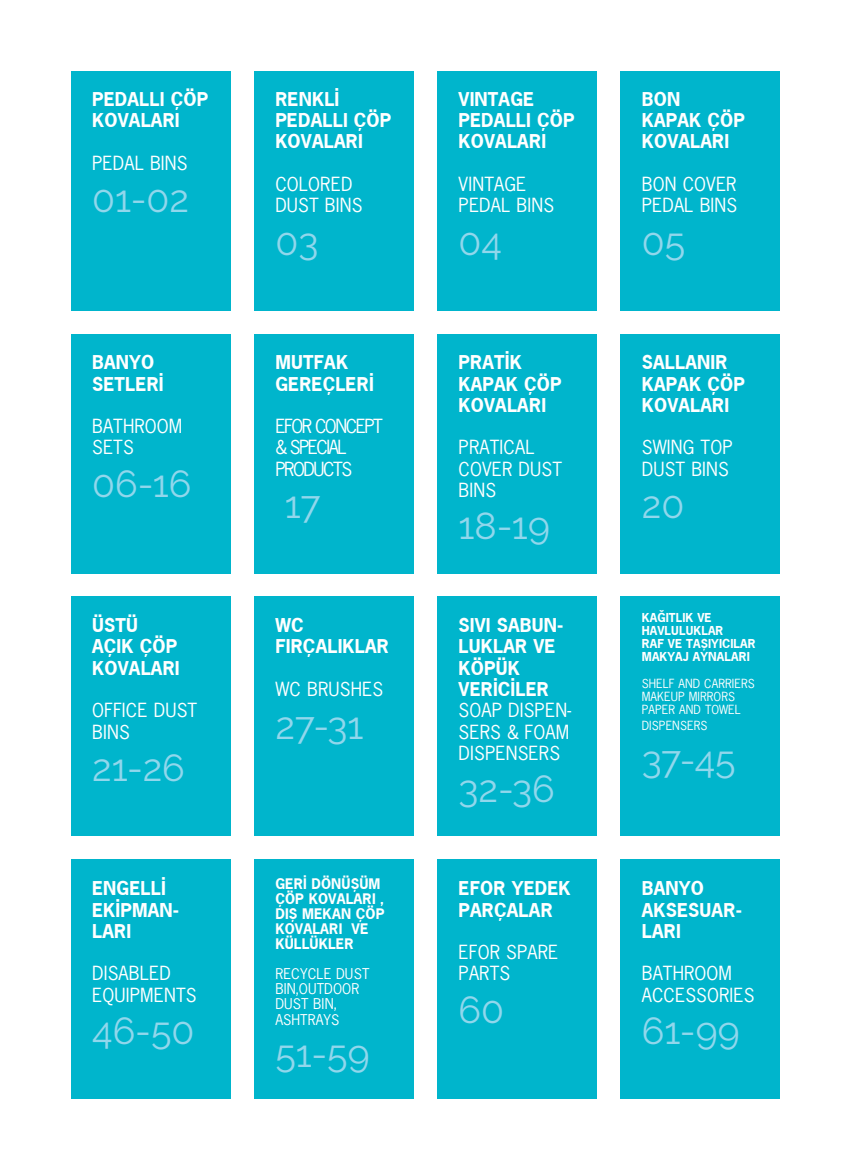
<style>
.page{position:relative;width:851px;height:1170px;background:#fff}
.page>*{position:absolute;margin:0;border:0;box-sizing:border-box;transform-origin:0 0}
.t1{font:37.5px "Raleway";color:#91d7ec}
.t2{font:700 21.25px/21.2px "News Gothic";color:#fff}
.t3{font:21.25px/21.2px "News Gothic Normal";color:#fff}
.t4{font:21.25px/21.2px "News Gothic Normal";letter-spacing:-.075em;color:#fff}
.t5{font:700 16.25px/15px "News Gothic";color:#fff}
.t6{font:16.25px/15.4px "News Gothic Normal";color:#fff}
.t7{font:13.75px/13.1px "News Gothic Normal";color:#fff}
.t8{font:700 13.75px/13.1px "News Gothic";color:#fff}
</style>
<div class="page">
<div style="left:71px;top:334px;width:159px;height:239px;background:#00b5cc"></div>
<div style="left:71px;top:596px;width:159px;height:240px;background:#00b5cc"></div>
<div style="left:71px;top:859px;width:159px;height:239px;background:#00b5cc"></div>
<div style="left:254px;top:71px;width:159px;height:239px;background:#00b5cc"></div>
<div style="left:71px;top:71px;width:159px;height:239px;background:#00b5cc"></div>
<div style="left:254px;top:334px;width:159px;height:239px;background:#00b5cc"></div>
<div style="left:254px;top:596px;width:159px;height:240px;background:#00b5cc"></div>
<div style="left:254px;top:859px;width:159px;height:239px;background:#00b5cc"></div>
<div style="left:437px;top:71px;width:159px;height:239px;background:#00b5cc"></div>
<div style="left:437px;top:334px;width:159px;height:239px;background:#00b5cc"></div>
<div style="left:437px;top:596px;width:159px;height:240px;background:#00b5cc"></div>
<div style="left:437px;top:859px;width:159px;height:239px;background:#00b5cc"></div>
<div style="left:620px;top:71px;width:160px;height:239px;background:#00b5cc"></div>
<div style="left:620px;top:334px;width:160px;height:239px;background:#00b5cc"></div>
<div style="left:620px;top:596px;width:160px;height:240px;background:#00b5cc"></div>
<div style="left:620px;top:859px;width:160px;height:239px;background:#00b5cc"></div>
<p class="t2" style="left:92px;top:88px;width:118px">PEDALLI ÇÖP<br>KOVALARI</p>
<p class="t3" style="left:92px;top:152px;width:97px">PEDAL BINS</p>
<h1 class="t1" style="left:92px;top:177px;width:98px">01-02</h1>
<p class="t2" style="left:92px;top:351px;width:73px">BANYO<br>SETLERİ</p>
<p class="t3" style="left:92px;top:415px;width:92px">BATHROOM<br>SETS</p>
<h1 class="t1" style="left:92px;top:462px;width:101px">06-16</h1>
<p class="t2" style="left:92px;top:614px;width:89px">ÜSTÜ<br>AÇIK ÇÖP<br>KOVALARI</p>
<p class="t3" style="left:92px;top:699px;width:107px">OFFICE DUST<br>BINS</p>
<h1 class="t1" style="left:92px;top:746px;width:94px">21-26</h1>
<p class="t2" style="left:92px;top:877px;width:88px">ENGELLİ<br>EKİPMAN-<br>LARI</p>
<p class="t3" style="left:92px;top:962px;width:106px">DISABLED<br>EQUIPMENTS</p>
<h1 class="t1" style="left:92px;top:1009px;width:104px">46-50</h1>
<p class="t2" style="left:275px;top:88px;width:118px">RENKLİ<br>PEDALLI ÇÖP<br>KOVALARI</p>
<p class="t3" style="left:275px;top:173px;width:89px">COLORED<br>DUST BINS</p>
<h1 class="t1" style="left:275px;top:220px;width:44px">03</h1>
<p class="t2" style="left:275px;top:351px;width:100px">MUTFAK<br>GEREÇLERİ</p>
<p class="t4" style="left:275px;top:415px;width:109px">EFOR CONCEPT &amp; SPECIAL<br>PRODUCTS</p>
<h1 class="t1" style="left:285px;top:483px;width:37px">17</h1>
<p class="t2" style="left:275px;top:614px;width:115px">WC<br>FIRÇALIKLAR</p>
<p class="t3" style="left:275px;top:678px;width:109px">WC BRUSHES</p>
<h1 class="t1" style="left:275px;top:703px;width:90px">27-31</h1>
<p class="t5" style="left:275px;top:875px;width:111px">GERİ DÖNÜŞÜM<br>ÇÖP KOVALARI ,<br>DIŞ MEKAN ÇÖP<br>KOVALARI VE<br>KÜLLÜKLER</p>
<p class="t6" style="left:275px;top:965px;width:96px">RECYCLE DUST<br>BIN,OUTDOOR<br>DUST BIN,<br>ASHTRAYS</p>
<h1 class="t1" style="left:275px;top:1032px;width:96px">51-59</h1>
<p class="t2" style="left:458px;top:88px;width:118px">VINTAGE<br>PEDALLI ÇÖP<br>KOVALARI</p>
<p class="t3" style="left:458px;top:173px;width:97px">VINTAGE<br>PEDAL BINS</p>
<h1 class="t1" style="left:458px;top:220px;width:45px">04</h1>
<p class="t2" style="left:458px;top:351px;width:105px">PRATİK<br>KAPAK ÇÖP<br>KOVALARI</p>
<p class="t3" style="left:458px;top:436px;width:105px">PRATICAL<br>COVER DUST<br>BINS</p>
<h1 class="t1" style="left:458px;top:504px;width:93px">18-19</h1>
<p class="t2" style="left:458px;top:614px;width:106px">SIVI SABUN-<br>LUKLAR VE<br>KÖPÜK<br>VERİCİLER</p>
<p class="t3" style="left:458px;top:699px;width:114px;text-align:justify">SOAP DISPEN-SERS &amp; FOAM DISPENSERS</p>
<h1 class="t1" style="left:458px;top:767px;width:98px">32-36</h1>
<p class="t2" style="left:458px;top:877px;width:114px">EFOR YEDEK<br>PARÇALAR</p>
<p class="t3" style="left:458px;top:941px;width:101px">EFOR SPARE<br>PARTS</p>
<h1 class="t1" style="left:458px;top:987px;width:47px">60</h1>
<p class="t2" style="left:641px;top:88px;width:105px">BON<br>KAPAK ÇÖP<br>KOVALARI</p>
<p class="t3" style="left:641px;top:173px;width:97px">BON COVER<br>PEDAL BINS</p>
<h1 class="t1" style="left:641px;top:220px;width:45px">05</h1>
<p class="t2" style="left:641px;top:351px;width:105px">SALLANIR<br>KAPAK ÇÖP<br>KOVALARI</p>
<p class="t3" style="left:641px;top:436px;width:93px">SWING TOP<br>DUST BINS</p>
<h1 class="t1" style="left:641px;top:483px;width:44px">20</h1>
<p class="t8" style="left:641px;top:610px;width:115px">KAĞITLIK VE<br>HAVLULUKLAR<br>RAF VE TAŞIYICILAR<br>MAKYAJ AYNALARI</p>
<p class="t7" style="left:641px;top:676px;width:115px">SHELF AND CARRIERS<br>MAKEUP MIRRORS<br>PAPER AND TOWEL</p>
<p class="t7" style="left:641px;top:719px;width:67px">DISPENSERS</p>
<h1 class="t1" style="left:641px;top:737px;width:95px">37-45</h1>
<p class="t2" style="left:641px;top:877px;width:102px">BANYO<br>AKSESUAR-<br>LARI</p>
<p class="t3" style="left:641px;top:962px;width:114px">BATHROOM<br>ACCESSORIES</p>
<h1 class="t1" style="left:641px;top:1009px;width:99px">61-99</h1>
</div>
